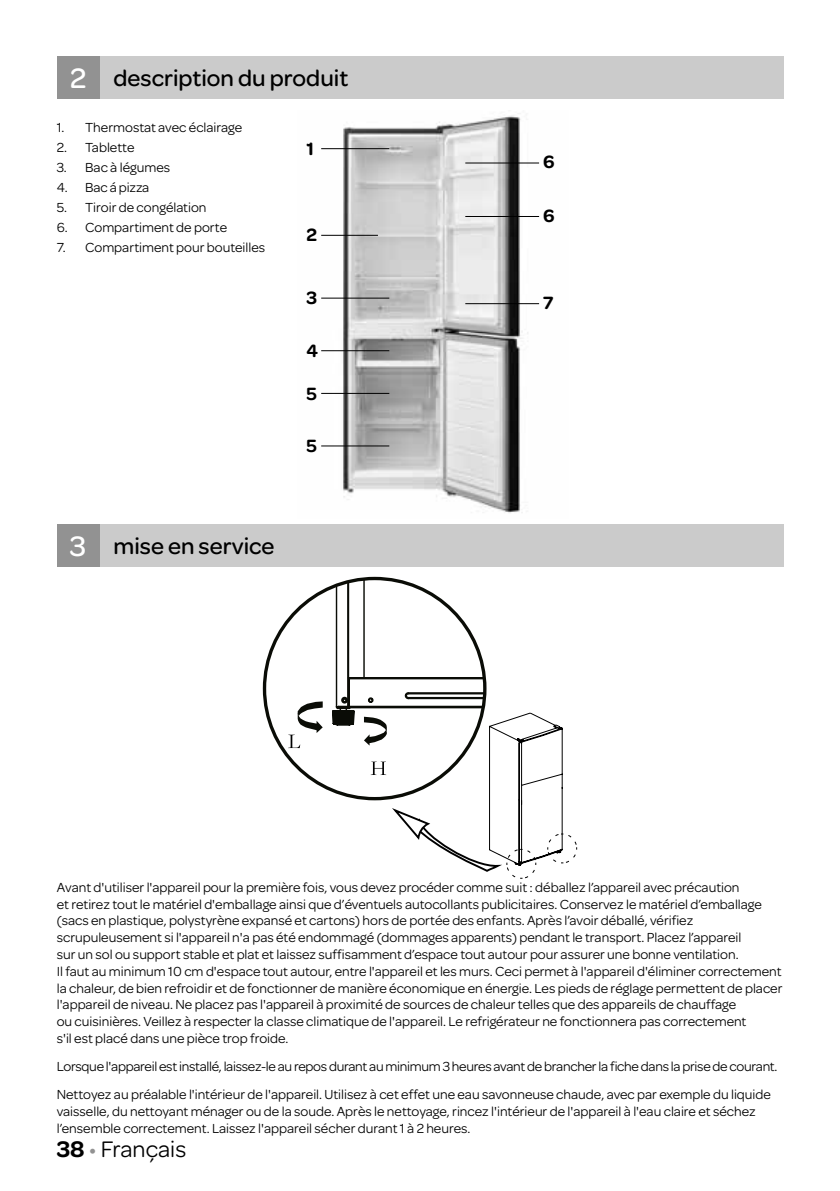
<style>
.page{position:relative;width:840px;height:1191px;background:#fff}
.page>*{position:absolute;margin:0;border:0;box-sizing:border-box;transform-origin:0 0}
.t1{font:500 24px "Omnes";color:#000}
.t2{font:24px "Omnes";color:#000}
.t3{font:600 19px "Omnes";color:#000}
.t4{font:14px/16.8px "Omnes";color:#000}
.t5{font:14px/28.2px "Omnes";letter-spacing:-.02em;color:#000}
.s1{font-size:30px;color:#fff}
.s2{font-weight:600}
.s3{color:#929292}
</style>
<div class="page">
<div style="left:85px;top:57px;width:697px;height:42px;background:#cbcbcb"></div>
<div style="left:57px;top:57px;width:42px;height:42px;background:#929292"></div>
<div style="left:85px;top:524px;width:697px;height:43px;background:#cbcbcb"></div>
<div style="left:57px;top:524px;width:42px;height:43px;background:#929292"></div>
<svg style="left:288px;top:701px;width:34px;height:47px"></svg>
<svg style="left:331px;top:576px;width:246px;height:303px"></svg>
<img style="left:321px;top:113px;width:219px;height:400px">
<hr style="left:321px;top:148px;width:68px;height:1px;background:#000">
<hr style="left:321px;top:235px;width:57px;height:1px;background:#000">
<hr style="left:321px;top:298px;width:68px;height:1px;background:#000">
<hr style="left:321px;top:350px;width:68px;height:1px;background:#000">
<hr style="left:321px;top:393px;width:68px;height:1px;background:#000">
<hr style="left:321px;top:445px;width:68px;height:1px;background:#000">
<hr style="left:465px;top:163px;width:73px;height:1px;background:#000">
<hr style="left:465px;top:216px;width:73px;height:1px;background:#000">
<hr style="left:465px;top:303px;width:73px;height:1px;background:#000">
<h1 class="t1" style="left:70px;top:62px;width:279px"><span class="s1">2</span> description du produit</h1>
<p class="t4" style="left:57px;top:118px;width:187px">1. Thermostat avec éclairage</p>
<p class="t4" style="left:57px;top:138px;width:79px">2. Tablette</p>
<p class="t4" style="left:57px;top:158px;width:115px">3. Bac à légumes</p>
<p class="t4" style="left:57px;top:178px;width:94px">4. Bac á pizza</p>
<p class="t4" style="left:57px;top:198px;width:151px">5. Tiroir de congélation</p>
<p class="t4" style="left:57px;top:218px;width:172px">6. Compartiment de porte</p>
<p class="t4" style="left:57px;top:238px;width:210px">7. Compartiment pour bouteilles</p>
<h2 class="t3" style="left:306px;top:135px;width:9px">1</h2>
<h2 class="t3" style="left:306px;top:221px;width:12px">2</h2>
<h2 class="t3" style="left:306px;top:284px;width:12px">3</h2>
<h2 class="t3" style="left:306px;top:337px;width:13px">4</h2>
<h2 class="t3" style="left:306px;top:380px;width:12px">5</h2>
<h2 class="t3" style="left:306px;top:432px;width:12px">5</h2>
<h1 class="t1" style="left:70px;top:529px;width:206px"><span class="s1">3</span> mise en service</h1>
<h2 class="t3" style="left:542px;top:148px;width:13px">6</h2>
<h2 class="t3" style="left:542px;top:202px;width:13px">6</h2>
<h2 class="t3" style="left:542px;top:289px;width:12px">7</h2>
<p class="t4" style="left:57px;top:878px;width:726px">Avant d'utiliser l'appareil pour la première fois, vous devez procéder comme suit : déballez l’appareil avec précaution<br>et retirez tout le matériel d'emballage ainsi que d’éventuels autocollants publicitaires. Conservez le matériel d’emballage (sacs en plastique, polystyrène expansé et cartons) hors de portée des enfants. Après l’avoir déballé, vérifiez scrupuleusement si l'appareil n'a pas été endommagé (dommages apparents) pendant le transport. Placez l’appareil<br>sur un sol ou support stable et plat et laissez suffisamment d’espace tout autour pour assurer une bonne ventilation.<br>Il faut au minimum 10 cm d'espace tout autour, entre l'appareil et les murs. Ceci permet à l'appareil d'éliminer correctement la chaleur, de bien refroidir et de fonctionner de manière économique en énergie. Les pieds de réglage permettent de placer l'appareil de niveau. Ne placez pas l'appareil à proximité de sources de chaleur telles que des appareils de chauffage<br>ou cuisinières. Veillez à respecter la classe climatique de l'appareil. Le refrigérateur ne fonctionnera pas correctement<br>s'il est placé dans une pièce trop froide.</p>
<p class="t5" style="left:57px;top:1051px;width:721px">Lorsque l'appareil est installé, laissez-le au repos durant au minimum 3 heures avant de brancher la fiche dans la prise de courant.<br>Nettoyez au préalable l'intérieur de l'appareil. Utilisez à cet effet une eau savonneuse chaude, avec par exemple du liquide</p>
<p class="t4" style="left:57px;top:1102px;width:700px">vaisselle, du nettoyant ménager ou de la soude. Après le nettoyage, rincez l'intérieur de l'appareil à l'eau claire et séchez l’ensemble correctement. Laissez l'appareil sécher durant 1 à 2 heures.</p>
<h1 class="t2" style="left:57px;top:1132px;width:131px"><span class="s2">38</span> <span class="s3">•</span> Français</h1>
</div>
